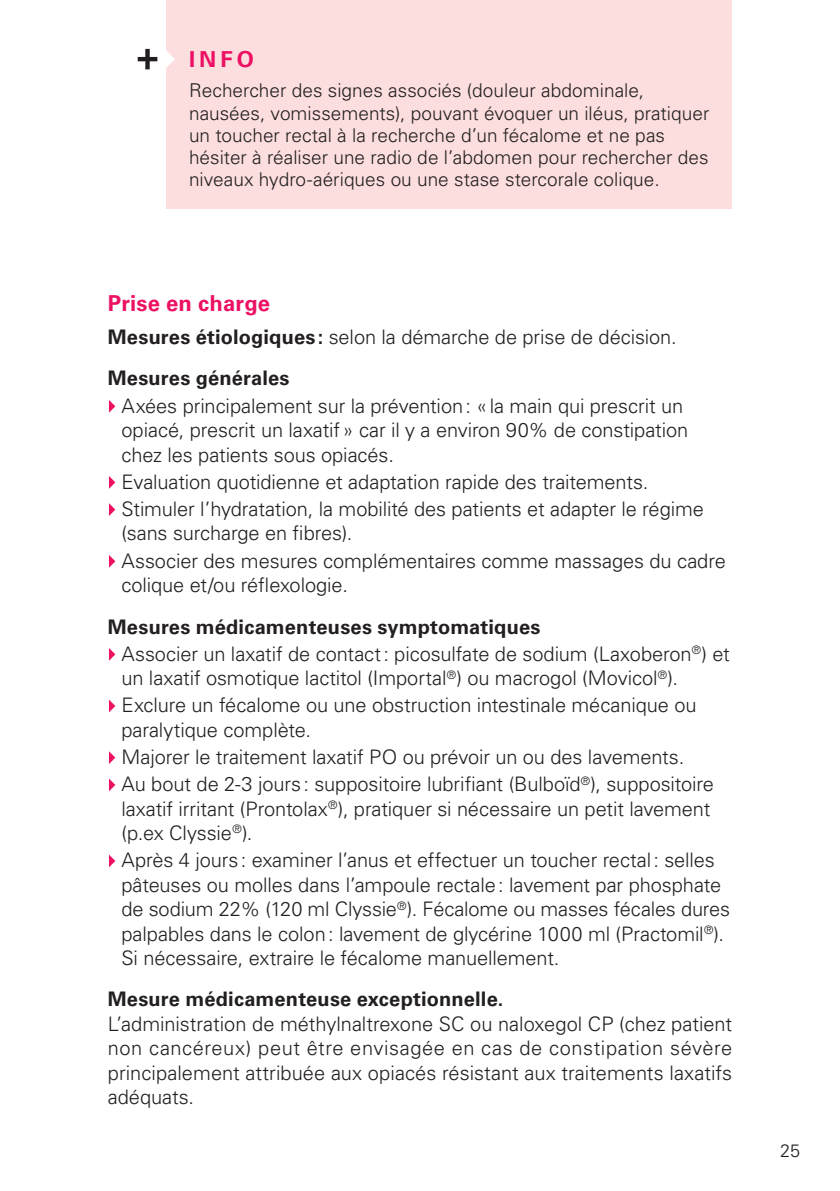
<style>
.page{position:relative;width:840px;height:1191px;background:#fff}
.page>*{position:absolute;margin:0;border:0;box-sizing:border-box;transform-origin:0 0}
.t1{font:700 22px "Univers LT Std";letter-spacing:.01em;color:#ec1163}
.t2{font:300 20px/24.4px "Univers LT Std";letter-spacing:-.005em;color:#231f20}
.t3{font:700 20px/41.4px "Univers LT Std";letter-spacing:.01em;color:#231f20}
.t4{font:300 19px/22px "Univers LT Std";color:#231f20}
.t5{font:300 18px "Univers LT Std";color:#231f20}
.s1{font-weight:300}
.s2{font-weight:700}
</style>
<div class="page">
<svg style="left:109px;top:400px;width:6px;height:13px"></svg>
<svg style="left:109px;top:476px;width:6px;height:13px"></svg>
<svg style="left:109px;top:503px;width:6px;height:13px"></svg>
<svg style="left:109px;top:555px;width:6px;height:12px"></svg>
<svg style="left:109px;top:648px;width:6px;height:13px"></svg>
<svg style="left:109px;top:699px;width:6px;height:13px"></svg>
<svg style="left:109px;top:751px;width:6px;height:13px"></svg>
<svg style="left:109px;top:778px;width:6px;height:13px"></svg>
<svg style="left:109px;top:854px;width:6px;height:13px"></svg>
<div style="left:166px;top:0;width:565px;height:208px;background:#fcdedf"></div>
<svg style="left:138px;top:49px;width:37px;height:20px"></svg>
<p class="t1" style="left:189px;top:46px;width:66px">INFO</p>
<p class="t4" style="left:189px;top:80px;width:521px">Rechercher des signes associés (douleur abdominale, nausées, vomissements), pouvant évoquer un iléus, pratiquer un toucher rectal à la recherche d’un fécalome et ne pas hésiter à réaliser une radio de l’abdomen pour rechercher des niveaux hydro-aériques ou une stase stercorale colique.</p>
<p class="t1" style="left:108px;top:290px;width:164px">Prise en charge</p>
<p class="t3" style="left:108px;top:316px;width:570px">Mesures étiologiques: <span class="s1">selon la démarche de prise de décision.<br></span>Mesures générales</p>
<p class="t2" style="left:121px;top:393px;width:568px">Axées principalement sur la prévention: «la main qui prescrit un opiacé, prescrit un laxatif» car il y a environ 90% de constipation chez les patients sous opiacés.</p>
<p class="t2" style="left:121px;top:468px;width:583px;line-height:27.2px">Evaluation quotidienne et adaptation rapide des traitements.<br>Stimuler l’hydratation, la mobilité des patients et adapter le régime</p>
<p class="t2" style="left:121px;top:520px;width:605px;line-height:27.2px">(sans surcharge en fibres).<br>Associer des mesures complémentaires comme massages du cadre</p>
<p class="t2" style="left:121px;top:573px;width:228px">colique et/ou réflexologie.</p>
<p class="t2" style="left:121px;top:613px;width:609px;line-height:27.2px;text-indent:-14px"><span class="s2">Mesures médicamenteuses symptomatiques<br></span>Associer un laxatif de contact: picosulfate de sodium (Laxoberon<sup>®</sup>) et</p>
<p class="t2" style="left:121px;top:664px;width:576px;line-height:27.2px">un laxatif osmotique lactitol (Importal<sup>®</sup>) ou macrogol (Movicol<sup>®</sup>).<br>Exclure un fécalome ou une obstruction intestinale mécanique ou</p>
<p class="t2" style="left:121px;top:716px;width:593px;line-height:27.2px">paralytique complète.<br>Majorer le traitement laxatif PO ou prévoir un ou des lavements.<br>Au bout de 2-3 jours: suppositoire lubrifiant (Bulboïd<sup>®</sup>), suppositoire</p>
<p class="t2" style="left:121px;top:796px;width:590px">laxatif irritant (Prontolax<sup>®</sup>), pratiquer si nécessaire un petit lavement (p.ex Clyssie<sup>®</sup>).</p>
<p class="t2" style="left:121px;top:848px;width:609px">Après 4 jours: examiner l’anus et effectuer un toucher rectal: selles pâteuses ou molles dans l’ampoule rectale: lavement par phosphate de sodium 22% (120 ml Clyssie<sup>®</sup>). Fécalome ou masses fécales dures palpables dans le colon: lavement de glycérine 1000 ml (Practomil<sup>®</sup>).<br>Si nécessaire, extraire le fécalome manuellement.</p>
<p class="t3" style="left:108px;top:978px;width:397px">Mesure médicamenteuse exceptionnelle.</p>
<p class="t2" style="left:108px;top:1011px;width:625px;text-align:justify">L’administration de méthylnaltrexone SC ou naloxegol CP (chez patient non cancéreux) peut être envisagée en cas de constipation sévère principalement attribuée aux opiacés résistant aux traitements laxatifs adéquats.</p>
<p class="t5" style="left:779px;top:1139px;width:22px">25</p>
</div>
